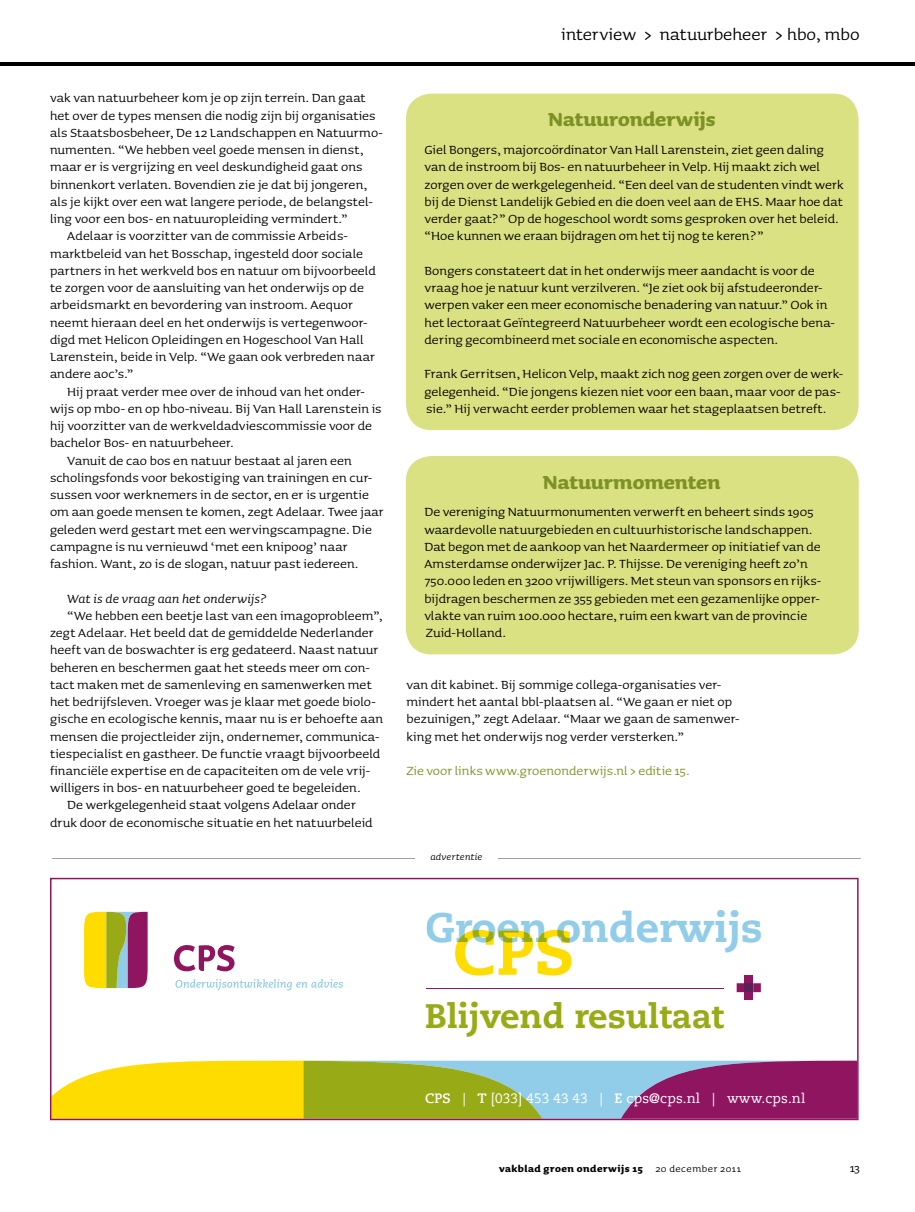
<style>
.page{position:relative;width:915px;height:1212px;background:#fff}
.page>*{position:absolute;margin:0;border:0;box-sizing:border-box;transform-origin:0 0}
.t1{font:800 63px "CPS Caecilia LT Std";color:#ffdc00}
.t2{font:800 40.95px "CPS Caecilia LT Std";color:#91cde8}
.t3{font:800 33.9px "CPS Caecilia LT Std";color:#98ab17}
.t4{font:700 24px "Sauna";color:#7d9224}
.t5{font:21px "Sauna";color:#000}
.t6{font:15.75px/17.2px "Sauna";letter-spacing:.005em;color:#000}
.t7{font:15.75px "Sauna";letter-spacing:.005em;color:#7d9224}
.t8{font:italic 15.75px "Sauna";letter-spacing:.005em;color:#000}
.t9{font:15px "Sauna";color:#000}
.t10{font:13.5px "CPS Caecilia LT Std";letter-spacing:.01em;color:#fff}
.t11{font:700 12px "Sauna";letter-spacing:.04em;color:#000}
.t12{font:italic 12px "Sauna";letter-spacing:.015em;color:#000}
.s1{font-weight:700}
.s2{font-weight:400}
</style>
<div class="page">
<div style="left:405px;top:456px;width:453px;height:198px;background:#dae182;border-radius:26px"></div>
<div style="left:406px;top:94px;width:452px;height:336px;background:#dae182;border-radius:26px"></div>
<hr style="left:0;top:62px;width:914px;height:3px;background:#000">
<hr style="left:497px;top:858px;width:363px;height:1px;background:#000">
<hr style="left:52px;top:858px;width:363px;height:1px;background:#000">
<svg style="left:50px;top:878px;width:808px;height:242px"></svg>
<hr style="left:426px;top:988px;width:297px;height:1px;background:#901560">
<div style="left:744px;top:976px;width:9px;height:24px;background:#901560"></div>
<svg style="left:736px;top:983px;width:24px;height:9px"></svg>
<div style="left:744px;top:983px;width:9px;height:9px;background:#5a2253"></div>
<svg style="left:455px;top:930px;width:116px;height:22px"></svg>
<svg style="left:50px;top:1061px;width:806px;height:60px;background:#b59b55"></svg>
<p class="t6" style="left:50px;top:89px;width:317px">vak van natuurbeheer kom je op zijn terrein. Dan gaat</p>
<p class="t6" style="left:50px;top:107px;width:327px">het over de types mensen die nodig zijn bij organisaties</p>
<p class="t6" style="left:50px;top:124px;width:334px">als Staatsbosbeheer, De 12 Landschappen en Natuurmo-</p>
<p class="t6" style="left:50px;top:141px;width:315px">numenten. “We hebben veel goede mensen in dienst,</p>
<p class="t6" style="left:50px;top:158px;width:314px">maar er is vergrijzing en veel deskundigheid gaat ons</p>
<p class="t6" style="left:50px;top:176px;width:318px">binnenkort verlaten. Bovendien zie je dat bij jongeren,</p>
<p class="t6" style="left:50px;top:193px;width:324px">als je kijkt over een wat langere periode, de belangstel-</p>
<p class="t6" style="left:50px;top:210px;width:299px">ling voor een bos- en natuuropleiding vermindert.”</p>
<p class="t6" style="left:67px;top:227px;width:282px">Adelaar is voorzitter van de commissie Arbeids-</p>
<p class="t6" style="left:50px;top:245px;width:314px">marktbeleid van het Bosschap, ingesteld door sociale</p>
<p class="t6" style="left:50px;top:262px;width:327px">partners in het werkveld bos en natuur om bijvoorbeeld</p>
<p class="t6" style="left:50px;top:279px;width:315px">te zorgen voor de aansluiting van het onderwijs op de</p>
<p class="t6" style="left:50px;top:296px;width:304px">arbeidsmarkt en bevordering van instroom. Aequor</p>
<p class="t6" style="left:50px;top:314px;width:319px">neemt hieraan deel en het onderwijs is vertegenwoor-</p>
<p class="t6" style="left:50px;top:331px;width:315px">digd met Helicon Opleidingen en Hogeschool Van Hall</p>
<p class="t6" style="left:50px;top:348px;width:326px">Larenstein, beide in Velp. “We gaan ook verbreden naar</p>
<p class="t6" style="left:50px;top:365px;width:85px">andere aoc’s.”</p>
<p class="t6" style="left:67px;top:383px;width:299px">Hij praat verder mee over de inhoud van het onder-</p>
<p class="t6" style="left:50px;top:400px;width:333px">wijs op mbo- en op hbo-niveau. Bij Van Hall Larenstein is</p>
<p class="t6" style="left:50px;top:417px;width:323px">hij voorzitter van de werkveldadviescommissie voor de</p>
<p class="t6" style="left:50px;top:434px;width:185px">bachelor Bos- en natuurbeheer.</p>
<p class="t6" style="left:67px;top:452px;width:286px">Vanuit de cao bos en natuur bestaat al jaren een</p>
<p class="t6" style="left:50px;top:469px;width:324px">scholingsfonds voor bekostiging van trainingen en cur-</p>
<p class="t6" style="left:50px;top:486px;width:320px">sussen voor werknemers in de sector, en er is urgentie</p>
<p class="t6" style="left:50px;top:503px;width:335px">om aan goede mensen te komen, zegt Adelaar. Twee jaar</p>
<p class="t6" style="left:50px;top:521px;width:323px">geleden werd gestart met een wervingscampagne. Die</p>
<p class="t6" style="left:50px;top:538px;width:299px">campagne is nu vernieuwd ‘met een knipoog’ naar</p>
<p class="t6" style="left:50px;top:555px;width:310px">fashion. Want, zo is de slogan, natuur past iedereen.</p>
<p class="t8" style="left:67px;top:590px;width:201px">Wat is de vraag aan het onderwijs?</p>
<p class="t6" style="left:67px;top:607px;width:317px">“We hebben een beetje last van een imagoprobleem”,</p>
<p class="t6" style="left:50px;top:624px;width:325px">zegt Adelaar. Het beeld dat de gemiddelde Nederlander</p>
<p class="t6" style="left:50px;top:641px;width:330px">heeft van de boswachter is erg gedateerd. Naast natuur</p>
<p class="t6" style="left:50px;top:659px;width:321px">beheren en beschermen gaat het steeds meer om con-</p>
<p class="t6" style="left:50px;top:676px;width:323px">tact maken met de samenleving en samenwerken met</p>
<p class="t6" style="left:50px;top:693px;width:327px">het bedrijfsleven. Vroeger was je klaar met goede biolo-</p>
<p class="t6" style="left:50px;top:710px;width:334px">gische en ecologische kennis, maar nu is er behoefte aan</p>
<p class="t6" style="left:50px;top:728px;width:331px">mensen die projectleider zijn, ondernemer, communica-</p>
<p class="t6" style="left:50px;top:745px;width:332px">tiespecialist en gastheer. De functie vraagt bijvoorbeeld</p>
<p class="t6" style="left:50px;top:762px;width:322px">financiële expertise en de capaciteiten om de vele vrij-</p>
<p class="t6" style="left:50px;top:779px;width:312px">willigers in bos- en natuurbeheer goed te begeleiden.</p>
<p class="t6" style="left:67px;top:796px;width:290px">De werkgelegenheid staat volgens Adelaar onder</p>
<p class="t6" style="left:50px;top:814px;width:324px">druk door de economische situatie en het natuurbeleid</p>
<h3 class="t5" style="left:561px;top:23px;width:300px">interview &gt; natuurbeheer &gt; hbo, mbo</h3>
<h3 class="t4" style="left:548px;top:107px;width:169px">Natuuronderwijs</h3>
<p class="t6" style="left:424px;top:141px;width:420px">Giel Bongers, majorcoördinator Van Hall Larenstein, ziet geen daling van de instroom bij Bos- en natuurbeheer in Velp. Hij maakt zich wel zorgen over de werkgelegenheid. “Een deel van de studenten vindt werk bij de Dienst Landelijk Gebied en die doen veel aan de EHS. Maar hoe dat verder gaat?” Op de hogeschool wordt soms gesproken over het beleid. “Hoe kunnen we eraan bijdragen om het tij nog te keren?”</p>
<p class="t6" style="left:424px;top:262px;width:412px">Bongers constateert dat in het onderwijs meer aandacht is voor de vraag hoe je natuur kunt verzilveren. “Je ziet ook bij afstudeeronder&shy;werpen vaker een meer economische benadering van natuur.” Ook in het lectoraat Geïntegreerd Natuurbeheer wordt een ecologische bena&shy;dering gecombineerd met sociale en economische aspecten.</p>
<p class="t6" style="left:424px;top:365px;width:420px">Frank Gerritsen, Helicon Velp, maakt zich nog geen zorgen over de werk&shy;gelegenheid. “Die jongens kiezen niet voor een baan, maar voor de pas&shy;sie.” Hij verwacht eerder problemen waar het stageplaatsen betreft.</p>
<h3 class="t4" style="left:542px;top:469px;width:179px">Natuurmomenten</h3>
<p class="t6" style="left:424px;top:503px;width:398px">De vereniging Natuurmonumenten verwerft en beheert sinds 1905 waardevolle natuurgebieden en cultuurhistorische landschappen.<br>Dat begon met de aankoop van het Naardermeer op initiatief van de Amsterdamse onderwijzer Jac. P. Thijsse. De vereniging heeft zo’n 750.000 leden en 3200 vrijwilligers. Met steun van sponsors en rijks&shy;bijdragen beschermen ze 355 gebieden met een gezamenlijke opper&shy;vlakte van ruim 100.000 hectare, ruim een kwart van de provincie Zuid-Holland.</p>
<p class="t6" style="left:406px;top:676px;width:334px">van dit kabinet. Bij sommige collega-organisaties ver&shy;mindert het aantal bbl-plaatsen al. “We gaan er niet op bezuinigen,” zegt Adelaar. “Maar we gaan de samenwer&shy;king met het onderwijs nog verder versterken.”</p>
<p class="t7" style="left:406px;top:762px;width:284px">Zie voor links www.groenonderwijs.nl &gt; editie 15.</p>
<p class="t12" style="left:430px;top:850px;width:54px">advertentie</p>
<h2 class="t2" style="left:425px;top:902px;width:339px">Groen onderwijs</h2>
<h1 class="t1" style="left:453px;top:913px;width:123px">CPS</h1>
<h3 class="t3" style="left:425px;top:995px;width:300px">Blijvend resultaat</h3>
<p class="t10" style="left:425px;top:1091px;width:382px"><span class="s1">CPS</span> | <span class="s1">T</span> [033] 453 43 43 | <span class="s1">E</span> cps@cps.nl | www.cps.nl</p>
<p class="t11" style="left:499px;top:1162px;width:243px">vakblad groen onderwijs 15 <span class="s2">20 december 2011</span></p>
<p class="t9" style="left:849px;top:1160px;width:11px">13</p>
</div>
